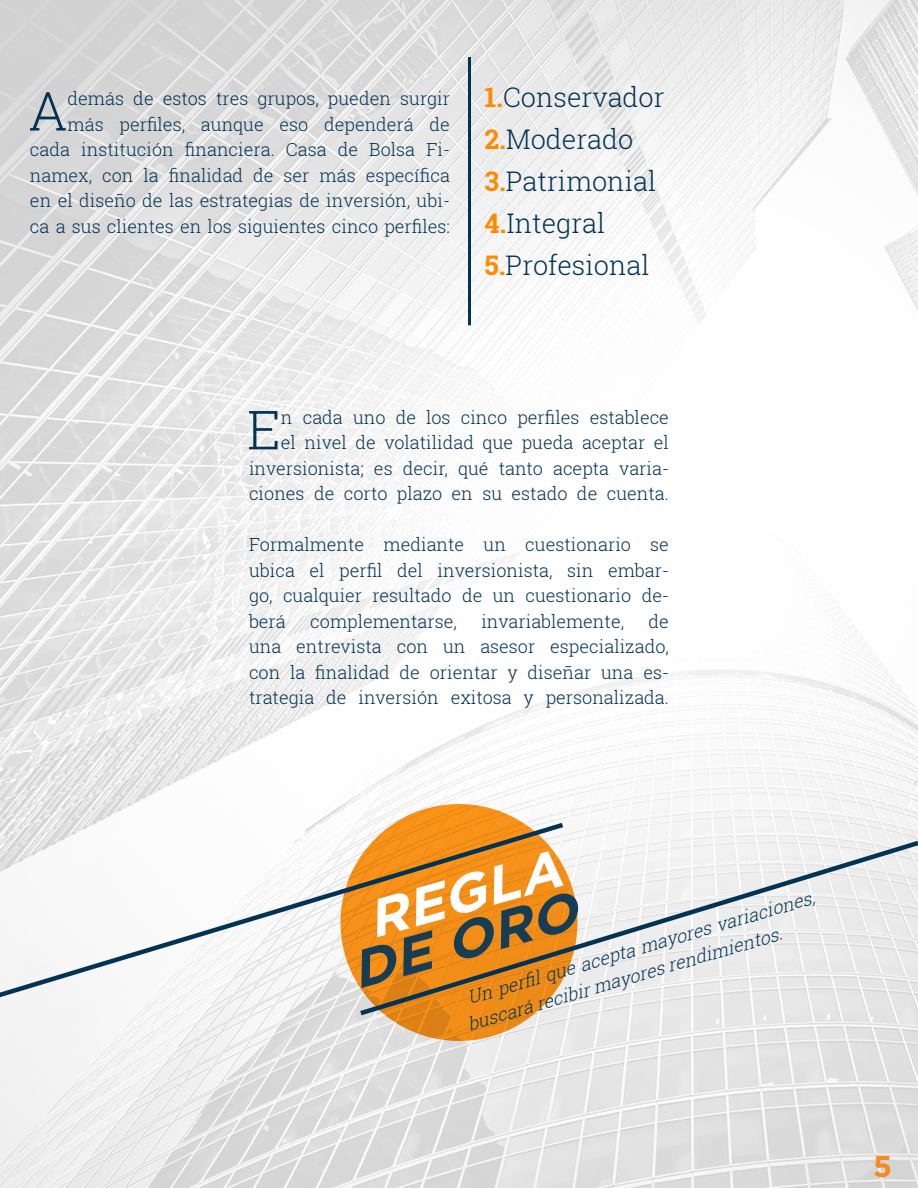
<style>
.page{position:relative;width:918px;height:1188px;background:#fff}
.page>*{position:absolute;margin:0;border:0;box-sizing:border-box;transform-origin:0 0}
.t1{font:300 53.85px "Roboto Slab";color:#033354}
.t2{font:italic 700 52.5px "Gotham";color:#fff;scale:1.06 1}
.t3{font:italic 700 52.5px "Gotham";color:#173d54;scale:1.06 1}
.t4{font:700 30px "Gotham";color:#f6891f}
.t5{font:300 27px/42px "Roboto Slab";color:#033354}
.t6{font:300 18px/25.5px "Roboto Slab";color:#033354;text-align:right}
.t7{font:italic 300 18px/25.7px "Roboto Slab";color:#033354}
.s1{font-weight:700;color:#ff8a00}
</style>
<div class="page">
<img style="left:0;top:0;width:918px;height:1188px">
<svg style="left:340px;top:804px;width:238px;height:237px;background:#ed8c1a"></svg>
<hr style="left:468px;top:57px;width:3px;height:268px;background:#033354">
<svg style="left:0;top:819px;width:568px;height:190px"></svg>
<svg style="left:355px;top:837px;width:563px;height:182px"></svg>
<p class="t6" style="left:30px;top:85px;width:422px">demás de estos tres grupos, pueden surgir más perfiles, aunque eso dependerá de cada institución financiera. Casa de Bolsa Fi&shy;namex, con la finalidad de ser más específica en el diseño de las estrategias de inversión, ubi&shy;ca a sus clientes en los siguientes cinco perfiles:</p>
<h1 class="t1" style="left:29px;top:74px;width:41px">A</h1>
<h3 class="t5" style="left:484px;top:76px;width:182px"><span class="s1">1.</span>Conservador<br><span class="s1">2.</span>Moderado<br><span class="s1">3.</span>Patrimonial<br><span class="s1">4.</span>Integral<br><span class="s1">5.</span>Profesional</h3>
<p class="t6" style="left:249px;top:404px;width:422px">n cada uno de los cinco perfiles establece<br>el nivel de volatilidad que pueda aceptar el inversionista; es decir, qué tanto acepta varia&shy;ciones de corto plazo en su estado de cuenta.</p>
<p class="t6" style="left:249px;top:532px;width:422px;text-align:justify">Formalmente mediante un cuestionario se ubica el perfil del inversionista, sin embar&shy;go, cualquier resultado de un cuestionario de&shy;berá</p>
<h1 class="t1" style="left:247px;top:393px;width:35px">E</h1>
<p class="t6" style="left:249px;top:608px;width:422px;text-align:justify;text-indent:400px">de una entrevista con un asesor especializado, con la finalidad de orientar y diseñar una es&shy;trategia de inversión exitosa y personalizada.</p>
<p class="t6" style="left:310px;top:608px;width:148px">complementarse,</p>
<p class="t6" style="left:481px;top:608px;width:144px">invariablemente,</p>
<h2 class="t2" style="left:359px;top:892px;width:190px;rotate:-16deg">REGLA</h2>
<h2 class="t3" style="left:344px;top:943px;width:221px;rotate:-16deg">DE ORO</h2>
<p class="t7" style="left:457px;top:986px;width:369px;text-indent:7px;rotate:-16deg">Un perfi l que acepta mayores variaciones, buscará recibir mayores rendimientos.</p>
<h3 class="t4" style="left:873px;top:1149px;width:20px">5</h3>
</div>
